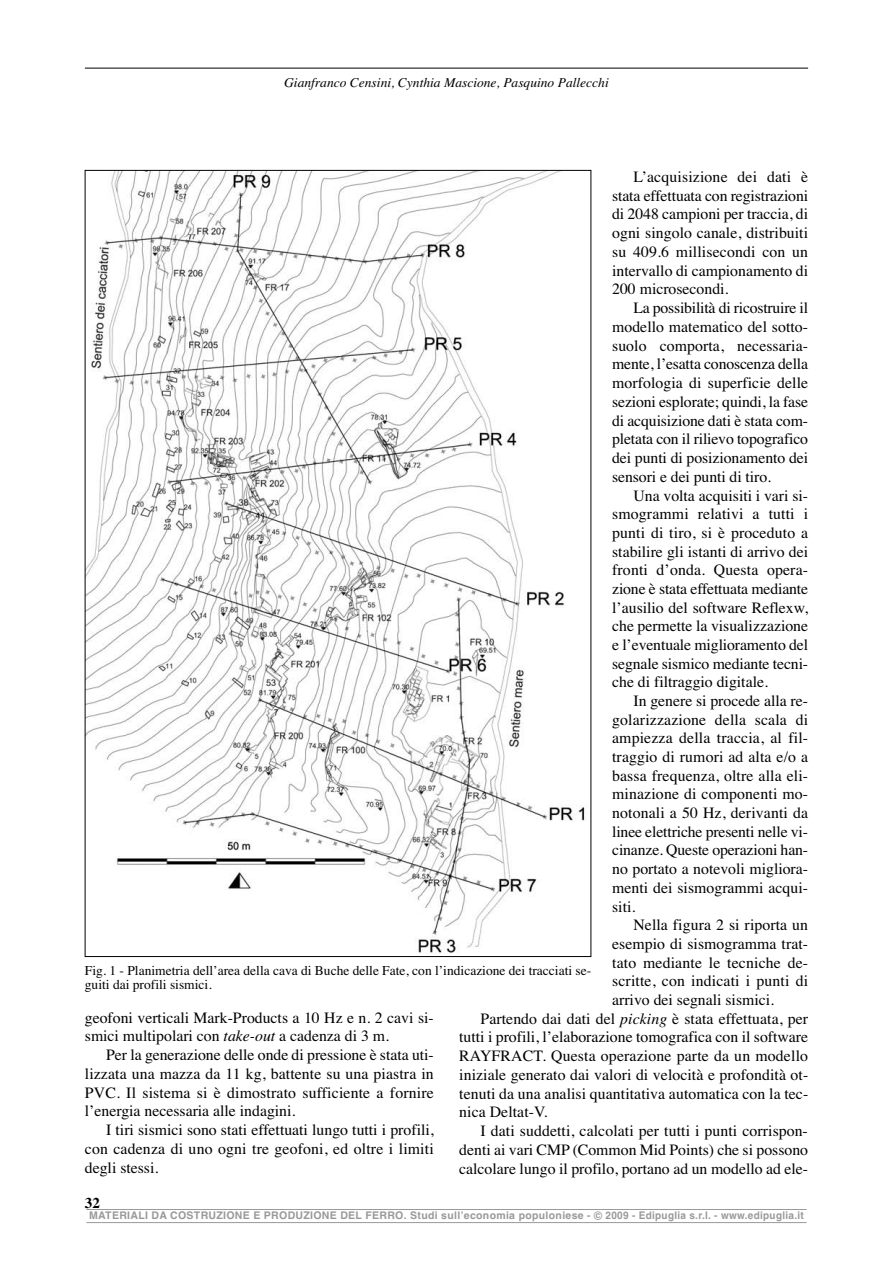
<style>
.page{position:relative;width:893px;height:1263px;background:#fff}
.page>*{position:absolute;margin:0;border:0;box-sizing:border-box;transform-origin:0 0}
.t1{font:15.75px "Times";color:#000}
.t2{font:700 15px "Times";color:#000}
.t3{font:13.5px/13.5px "Times";color:#000}
.t4{font:italic 13.5px "Times";color:#000}
.t5{font:700 10.5px "Helvetica";letter-spacing:.03em;color:#999}
.s1{font-style:italic}
.s2{font-size:12px}
</style>
<div class="page">
<hr style="left:86px;top:1209px;width:720px;height:1px;background:#999">
<hr style="left:86px;top:1222px;width:720px;height:1px;background:#999">
<hr style="left:85px;top:68px;width:723px;height:1px;background:#000">
<img style="left:87px;top:172px;width:498px;height:781px">
<p class="t4" style="left:284px;top:77px;width:326px">Gianfranco Censini, Cynthia Mascione, Pasquino Pallecchi</p>
<p class="t1" style="left:633px;top:171px;width:176px">L’acquisizione dei dati è</p>
<p class="t1" style="left:612px;top:190px;width:197px">stata effettuata con registrazioni</p>
<p class="t1" style="left:612px;top:208px;width:197px">di 2048 campioni per traccia, di</p>
<p class="t1" style="left:612px;top:227px;width:197px">ogni singolo canale, distribuiti</p>
<p class="t1" style="left:612px;top:246px;width:197px">su 409.6 millisecondi con un</p>
<p class="t1" style="left:612px;top:265px;width:197px">intervallo di campionamento di</p>
<p class="t1" style="left:612px;top:283px;width:118px">200 microsecondi.</p>
<p class="t1" style="left:633px;top:302px;width:176px">La possibilità di ricostruire il</p>
<p class="t1" style="left:612px;top:321px;width:197px">modello matematico del sotto-</p>
<p class="t1" style="left:612px;top:340px;width:197px">suolo comporta, necessaria-</p>
<p class="t1" style="left:612px;top:358px;width:197px">mente, l’esatta conoscenza della</p>
<p class="t1" style="left:612px;top:377px;width:197px">morfologia di superficie delle</p>
<p class="t1" style="left:612px;top:396px;width:197px">sezioni esplorate; quindi, la fase</p>
<p class="t1" style="left:612px;top:415px;width:197px">di acquisizione dati è stata com-</p>
<p class="t1" style="left:612px;top:433px;width:197px">pletata con il rilievo topografico</p>
<p class="t1" style="left:612px;top:452px;width:197px">dei punti di posizionamento dei</p>
<p class="t1" style="left:612px;top:471px;width:160px">sensori e dei punti di tiro.</p>
<p class="t1" style="left:633px;top:490px;width:176px">Una volta acquisiti i vari si-</p>
<p class="t1" style="left:612px;top:508px;width:197px">smogrammi relativi a tutti i</p>
<p class="t1" style="left:612px;top:527px;width:197px">punti di tiro, si è proceduto a</p>
<p class="t1" style="left:612px;top:546px;width:197px">stabilire gli istanti di arrivo dei</p>
<p class="t1" style="left:612px;top:564px;width:197px">fronti d’onda. Questa opera-</p>
<p class="t1" style="left:612px;top:583px;width:197px">zione è stata effettuata mediante</p>
<p class="t1" style="left:612px;top:602px;width:197px">l’ausilio del software Reflexw,</p>
<p class="t1" style="left:612px;top:620px;width:197px">che permette la visualizzazione</p>
<p class="t1" style="left:612px;top:639px;width:197px">e l’eventuale miglioramento del</p>
<p class="t1" style="left:612px;top:658px;width:197px">segnale sismico mediante tecni-</p>
<p class="t1" style="left:612px;top:676px;width:157px">che di filtraggio digitale.</p>
<p class="t1" style="left:633px;top:695px;width:176px">In genere si procede alla re-</p>
<p class="t1" style="left:612px;top:714px;width:197px">golarizzazione della scala di</p>
<p class="t1" style="left:612px;top:732px;width:197px">ampiezza della traccia, al fil-</p>
<p class="t1" style="left:612px;top:751px;width:197px">traggio di rumori ad alta e/o a</p>
<p class="t1" style="left:612px;top:770px;width:197px">bassa frequenza, oltre alla eli-</p>
<p class="t1" style="left:612px;top:788px;width:197px">minazione di componenti mo-</p>
<p class="t1" style="left:612px;top:807px;width:197px">notonali a 50 Hz, derivanti da</p>
<p class="t1" style="left:612px;top:826px;width:197px">linee elettriche presenti nelle vi-</p>
<p class="t1" style="left:612px;top:844px;width:197px">cinanze. Queste operazioni han-</p>
<p class="t1" style="left:612px;top:863px;width:197px">no portato a notevoli migliora-</p>
<p class="t1" style="left:612px;top:882px;width:197px">menti dei sismogrammi acqui-</p>
<p class="t1" style="left:612px;top:900px;width:25px">siti.</p>
<p class="t1" style="left:633px;top:919px;width:176px">Nella figura 2 si riporta un</p>
<p class="t1" style="left:612px;top:938px;width:197px">esempio di sismogramma trat-</p>
<p class="t1" style="left:612px;top:957px;width:197px">tato mediante le tecniche de-</p>
<p class="t1" style="left:612px;top:975px;width:197px">scritte, con indicati i punti di</p>
<p class="t1" style="left:612px;top:994px;width:163px">arrivo dei segnali sismici.</p>
<p class="t1" style="left:480px;top:1013px;width:329px">Partendo dai dati del <span class="s1">picking</span> è stata effettuata, per</p>
<p class="t1" style="left:459px;top:1031px;width:350px">tutti i profili, l’elaborazione tomografica con il software</p>
<p class="t1" style="left:459px;top:1050px;width:350px">RAYFRACT. Questa operazione parte da un modello</p>
<p class="t1" style="left:459px;top:1069px;width:350px">iniziale generato dai valori di velocità e profondità ot-</p>
<p class="t1" style="left:459px;top:1088px;width:350px">tenuti da una analisi quantitativa automatica con la tec-</p>
<p class="t1" style="left:459px;top:1106px;width:90px">nica Deltat-V.</p>
<p class="t1" style="left:480px;top:1125px;width:329px">I dati suddetti, calcolati per tutti i punti corrispon-</p>
<p class="t1" style="left:459px;top:1144px;width:350px">denti ai vari CMP (Common Mid Points) che si possono</p>
<p class="t1" style="left:459px;top:1163px;width:350px">calcolare lungo il profilo, portano ad un modello ad ele-</p>
<p class="t3" style="left:85px;top:965px;width:508px">Fig. 1 - Planimetria dell’area della cava di Buche delle Fate, con l’indicazione dei tracciati se&shy;guiti dai profili sismici.</p>
<p class="t1" style="left:85px;top:1012px;width:350px">geofoni verticali Mark-Products a 10 Hz e n. 2 cavi si-</p>
<p class="t1" style="left:85px;top:1030px;width:305px">smici multipolari con <span class="s1">take-out</span> a cadenza di 3 m.</p>
<p class="t1" style="left:106px;top:1049px;width:329px">Per la generazione delle onde di pressione è stata uti-</p>
<p class="t1" style="left:85px;top:1068px;width:350px">lizzata una mazza da 11 kg, battente su una piastra in</p>
<p class="t1" style="left:85px;top:1087px;width:350px">PVC. Il sistema si è dimostrato sufficiente a fornire</p>
<p class="t1" style="left:85px;top:1105px;width:212px">l’energia necessaria alle indagini.</p>
<p class="t1" style="left:106px;top:1124px;width:329px">I tiri sismici sono stati effettuati lungo tutti i profili,</p>
<p class="t1" style="left:85px;top:1143px;width:350px">con cadenza di uno ogni tre geofoni, ed oltre i limiti</p>
<p class="t1" style="left:85px;top:1162px;width:75px">degli stessi.</p>
<p class="t2" style="left:85px;top:1198px;width:17px">32</p>
<p class="t5" style="left:89px;top:1212px;width:716px">MATERIALI DA COSTRUZIONE E PRODUZIONE DEL FERRO. Studi sullʼeconomia populoniese - <span class="s2">©</span> 2009 - Edipuglia s.r.l. - www.edipuglia.it</p>
</div>
